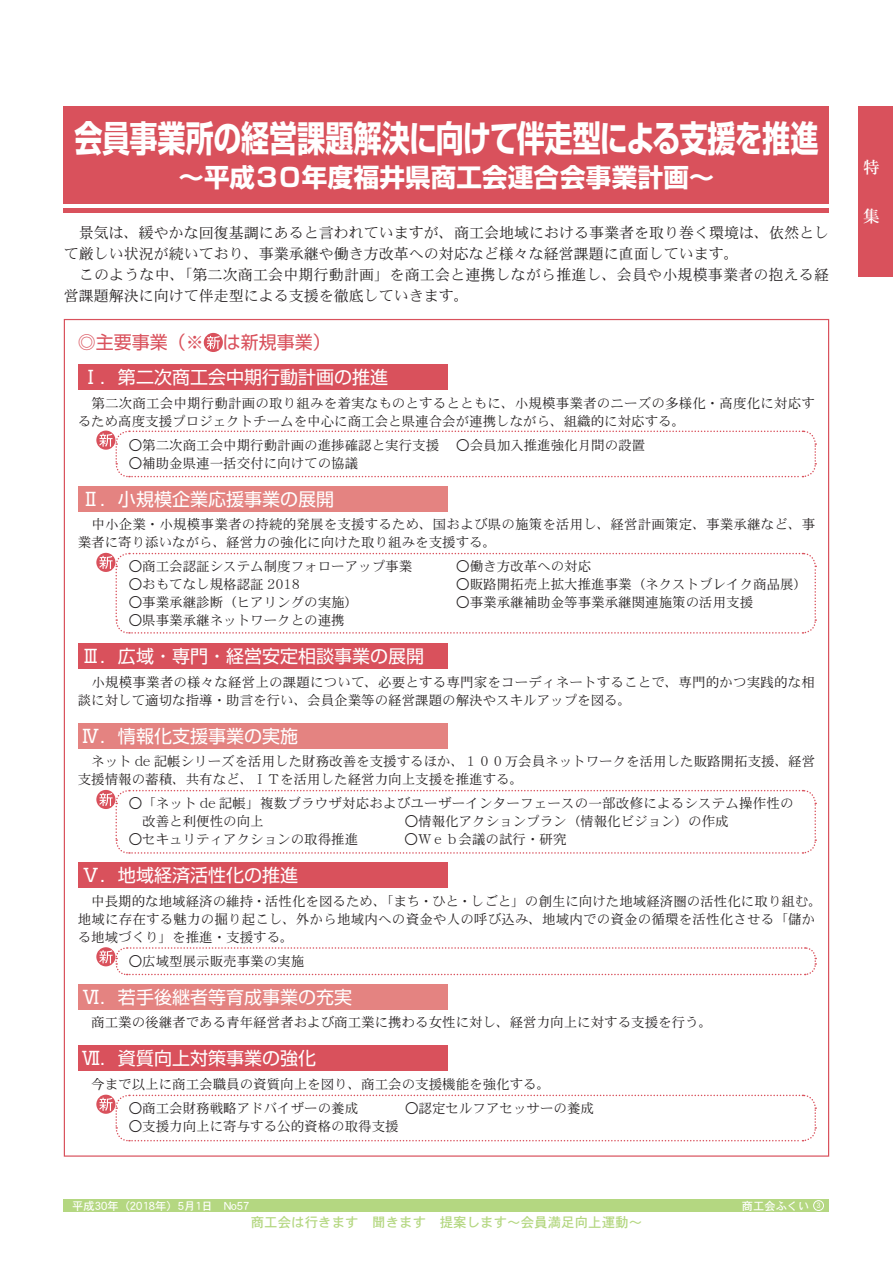
<style>
.page{position:relative;width:893px;height:1263px;background:#fff}
.page>*{position:absolute;margin:0;border:0;box-sizing:border-box;transform-origin:0 0}
.t1{font:700 36px "Shin Go Pr 5";letter-spacing:-.015em;color:#fff;scale:.78 1}
.t2{font:700 25.5px "Shin Go Pr 5";letter-spacing:.01em;color:#fff}
.t3{font:18px "Shin Go Pr 5";color:#fff}
.t4{font:18px "Shin Go Pr 5";color:#d9515c}
.t5{font:16.5px "DFHS Mincho W5 MP RKSJ H";color:#fff}
.t6{font:15px/21px "DFHS Mincho W3 MP RKSJ H";color:#231f20}
.t7{font:13.5px/18px "DFHS Mincho W3 MP RKSJ H";color:#231f20}
.t8{font:13.5px "DFHS Gothic W5 MP RKSJ H";color:#b4d781}
.t9{font:11.25px "DFHS Gothic W5 MP RKSJ H";color:#fff}
.t10{font:7.5px "DFHS Gothic W5 MP RKSJ H";color:#fff}
</style>
<div class="page">
<div style="left:64px;top:1199px;width:765px;height:13px;background:#b4d781"></div>
<div style="left:813px;top:1200px;width:11px;height:11px;border:1px solid #fff;border-radius:50%"></div>
<div style="left:859px;top:106px;width:34px;height:170px;background:#d9515c"></div>
<div style="left:64px;top:208px;width:765px;height:5px;background:#d9515c"></div>
<div style="left:64px;top:106px;width:765px;height:98px;background:#d9515c"></div>
<svg style="left:204px;top:333px;width:19px;height:19px"></svg>
<svg style="left:207px;top:336px;width:13px;height:13px"></svg>
<div style="left:78px;top:364px;width:370px;height:26px;background:#d9515c"></div>
<div style="left:78px;top:486px;width:370px;height:25px;background:#e48381"></div>
<div style="left:78px;top:643px;width:370px;height:26px;background:#d9515c"></div>
<div style="left:78px;top:723px;width:370px;height:25px;background:#e48381"></div>
<div style="left:78px;top:862px;width:370px;height:26px;background:#d9515c"></div>
<div style="left:78px;top:984px;width:370px;height:25px;background:#e48381"></div>
<div style="left:78px;top:1045px;width:370px;height:26px;background:#d9515c"></div>
<svg style="left:96px;top:431px;width:19px;height:19px"></svg>
<svg style="left:99px;top:430px;width:718px;height:48px"></svg>
<svg style="left:96px;top:553px;width:19px;height:19px"></svg>
<svg style="left:99px;top:552px;width:718px;height:82px"></svg>
<svg style="left:96px;top:790px;width:19px;height:19px"></svg>
<svg style="left:99px;top:789px;width:718px;height:65px"></svg>
<svg style="left:96px;top:947px;width:19px;height:19px"></svg>
<svg style="left:99px;top:947px;width:718px;height:29px"></svg>
<svg style="left:96px;top:1095px;width:19px;height:19px"></svg>
<svg style="left:99px;top:1094px;width:718px;height:48px"></svg>
<h1 class="t1" style="left:75px;top:110px;width:955px">会員事業所の経営課題解決に向けて伴走型による支援を推進</h1>
<h2 class="t2" style="left:178px;top:157px;width:537px">～平成３０年度福井県商工会連合会事業計画～</h2>
<p class="t6" style="left:64px;top:222px;width:767px">　景気は、緩やかな回復基調にあると言われていますが、商工会地域における事業者を取り巻く環境は、依然として厳しい状況が続いており、事業承継や働き方改革への対応など様々な経営課題に直面しています。<br>　このような中、「第二次商工会中期行動計画」を商工会と連携しながら推進し、会員や小規模事業者の抱える経営課題解決に向けて伴走型による支援を徹底していきます。</p>
<h3 class="t4" style="left:78px;top:328px;width:255px">◎主要事業（※ は新規事業）</h3>
<h3 class="t3" style="left:82px;top:362px;width:307px">Ⅰ．第二次商工会中期行動計画の推進</h3>
<p class="t7" style="left:78px;top:394px;width:739px">　第二次商工会中期行動計画の取り組みを着実なものとするとともに、小規模事業者のニーズの多様化・高度化に対応するため高度支援プロジェクトチームを中心に商工会と県連合会が連携しながら、組織的に対応する。</p>
<p class="t7" style="left:129px;top:436px;width:312px">○第二次商工会中期行動計画の進捗確認と実行支援</p>
<p class="t7" style="left:456px;top:436px;width:190px">○会員加入推進強化月間の設置</p>
<p class="t7" style="left:129px;top:454px;width:231px">○補助金県連一括交付に向けての協議</p>
<h3 class="t3" style="left:82px;top:484px;width:253px">Ⅱ．小規模企業応援事業の展開</h3>
<p class="t7" style="left:78px;top:515px;width:739px">　中小企業・小規模事業者の持続的発展を支援するため、国および県の施策を活用し、経営計画策定、事業承継など、事業者に寄り添いながら、経営力の強化に向けた取り組みを支援する。</p>
<p class="t7" style="left:129px;top:557px;width:285px">○商工会認証システム制度フォローアップ事業</p>
<p class="t7" style="left:456px;top:557px;width:136px">○働き方改革への対応</p>
<p class="t7" style="left:129px;top:575px;width:173px">○おもてなし規格認証 2018</p>
<p class="t7" style="left:456px;top:575px;width:352px">○販路開拓売上拡大推進事業（ネクストブレイク商品展）</p>
<p class="t7" style="left:129px;top:593px;width:231px">○事業承継診断（ヒアリングの実施）</p>
<p class="t7" style="left:456px;top:593px;width:298px">○事業承継補助金等事業承継関連施策の活用支援</p>
<p class="t7" style="left:129px;top:611px;width:218px">○県事業承継ネットワークとの連携</p>
<h3 class="t3" style="left:82px;top:641px;width:343px">Ⅲ．広域・専門・経営安定相談事業の展開</h3>
<p class="t7" style="left:78px;top:673px;width:739px">　小規模事業者の様々な経営上の課題について、必要とする専門家をコーディネートすることで、専門的かつ実践的な相談に対して適切な指導・助言を行い、会員企業等の経営課題の解決やスキルアップを図る。</p>
<h3 class="t3" style="left:82px;top:721px;width:217px">Ⅳ．情報化支援事業の実施</h3>
<p class="t7" style="left:78px;top:752px;width:739px">　ネット de 記帳シリーズを活用した財務改善を支援するほか、１００万会員ネットワークを活用した販路開拓支援、経営支援情報の蓄積、共有など、ＩＴを活用した経営力向上支援を推進する。</p>
<p class="t7" style="left:142px;top:794px;width:653px;text-indent:-13px">○「ネット de 記帳」複数ブラウザ対応およびユーザーインターフェースの一部改修によるシステム操作性の改善と利便性の向上</p>
<p class="t7" style="left:405px;top:812px;width:325px">○情報化アクションプラン（情報化ビジョン）の作成</p>
<p class="t7" style="left:129px;top:830px;width:231px">○セキュリティアクションの取得推進</p>
<p class="t7" style="left:405px;top:830px;width:163px">○Ｗｅｂ会議の試行・研究</p>
<h3 class="t3" style="left:82px;top:860px;width:217px">Ⅴ．地域経済活性化の推進</h3>
<p class="t7" style="left:78px;top:892px;width:746px">　中長期的な地域経済の維持・活性化を図るため、「まち・ひと・しごと」の創生に向けた地域経済圏の活性化に取り組む。地域に存在する魅力の掘り起こし、外から地域内への資金や人の呼び込み、地域内での資金の循環を活性化させる「儲かる地域づくり」を推進・支援する。</p>
<p class="t7" style="left:129px;top:952px;width:177px">○広域型展示販売事業の実施</p>
<h3 class="t3" style="left:82px;top:982px;width:271px">Ⅵ．若手後継者等育成事業の充実</h3>
<p class="t7" style="left:78px;top:1013px;width:636px">　商工業の後継者である青年経営者および商工業に携わる女性に対し、経営力向上に対する支援を行う。</p>
<h3 class="t3" style="left:82px;top:1043px;width:235px">Ⅶ．資質向上対策事業の強化</h3>
<p class="t7" style="left:78px;top:1075px;width:474px">　今まで以上に商工会職員の資質向上を図り、商工会の支援機能を強化する。</p>
<p class="t7" style="left:129px;top:1099px;width:467px">○商工会財務戦略アドバイザーの養成　 　　○認定セルフアセッサーの養成</p>
<p class="t7" style="left:129px;top:1117px;width:271px">○支援力向上に寄与する公的資格の取得支援</p>
<p class="t9" style="left:72px;top:1200px;width:179px">平成30年（2018年）5月1日 No57</p>
<p class="t9" style="left:742px;top:1200px;width:80px">商工会ふくい　</p>
<p class="t8" style="left:251px;top:1216px;width:393px">商工会は行きます 聞きます 提案します〜会員満足向上運動〜</p>
<p class="t10" style="left:816px;top:1202px;width:6px">3</p>
<p class="t5" style="left:863px;top:158px;width:17px">特</p>
<p class="t5" style="left:863px;top:208px;width:17px">集</p>
</div>
